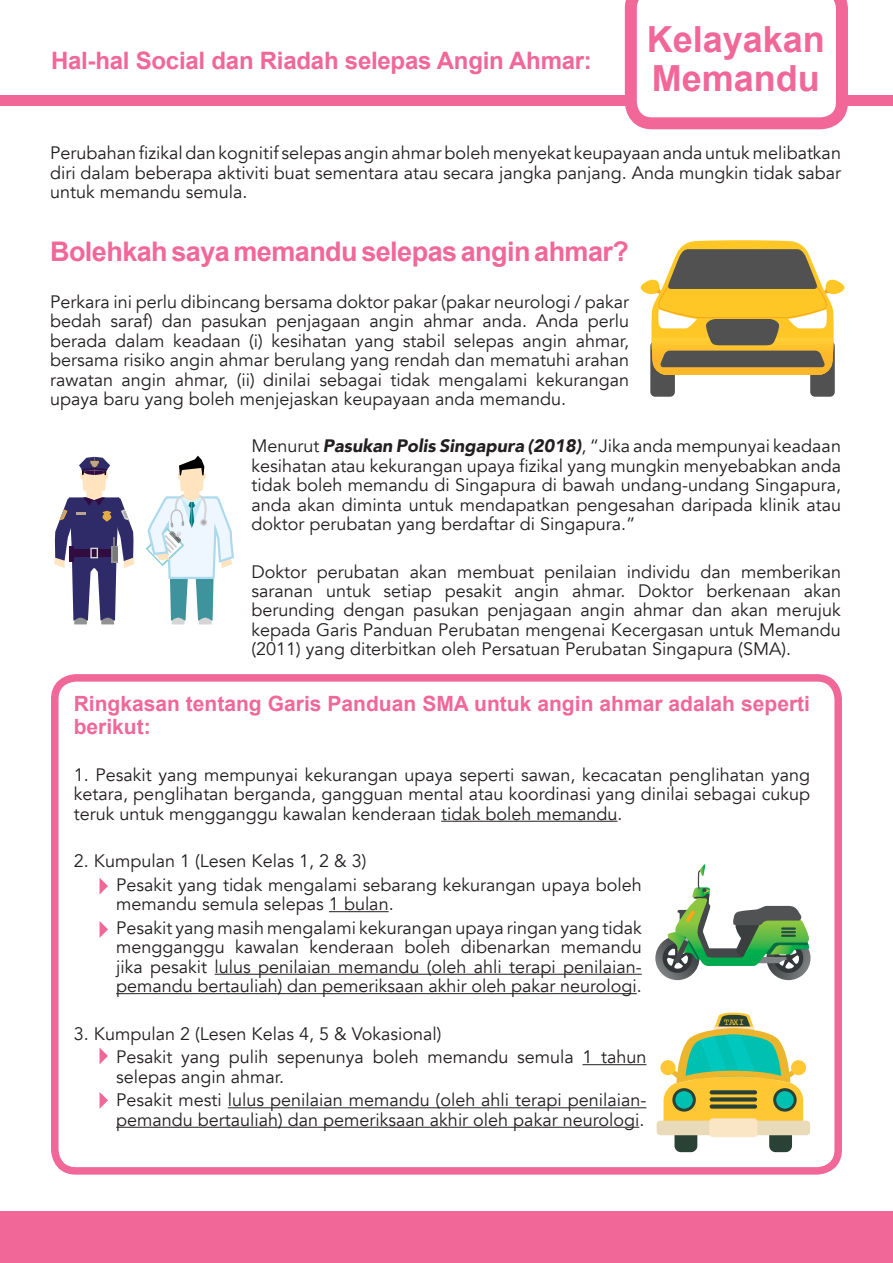
<style>
.page{position:relative;width:893px;height:1263px;background:#fff}
.page>*{position:absolute;margin:0;border:0;box-sizing:border-box;transform-origin:0 0}
.t1{font:700 36px/38.8px "Arial";color:#f06798}
.t2{font:700 27px "Arial";letter-spacing:-.02em;color:#f06798}
.t3{font:700 24px "Arial";letter-spacing:-.01em;color:#f06798}
.t4{font:700 21px/22.6px "Arial";color:#f06798}
.t5{font:18px/19.4px "Avenir";color:#231f20;text-align:justify}
.t6{font:9.3px "Courier";color:#ffc734}
.s1{font-weight:900;font-style:italic}
</style>
<div class="page">
<hr style="left:441px;top:821px;width:176px;height:1px;background:#231f20">
<hr style="left:329px;top:911px;width:60px;height:1px;background:#231f20">
<hr style="left:215px;top:974px;width:427px;height:1px;background:#231f20">
<hr style="left:116px;top:993px;width:521px;height:1px;background:#231f20">
<hr style="left:582px;top:1064px;width:64px;height:1px;background:#231f20">
<hr style="left:228px;top:1107px;width:418px;height:1px;background:#231f20">
<hr style="left:116px;top:1127px;width:523px;height:1px;background:#231f20">
<div style="left:0;top:96px;width:893px;height:10px;background:#f06798"></div>
<svg style="left:625px;top:0;width:223px;height:129px"></svg>
<div style="left:0;top:1212px;width:893px;height:51px;background:#f06798"></div>
<svg style="left:100px;top:878px;width:8px;height:16px"></svg>
<svg style="left:100px;top:921px;width:8px;height:17px"></svg>
<div style="left:810px;top:341px;width:25px;height:56px;background:#515151;border-radius:5px"></div>
<div style="left:650px;top:341px;width:25px;height:56px;background:#515151;border-radius:5px"></div>
<svg style="left:640px;top:240px;width:205px;height:135px"></svg>
<div style="left:51px;top:674px;width:791px;height:501px;border:8px solid #f06798;border-radius:21px"></div>
<img style="left:714px;top:1013px;width:41px;height:15px">
<img style="left:718px;top:1015px;width:32px;height:12px">
<div style="left:674px;top:1118px;width:23px;height:34px;background:#2a4236;border-radius:6px"></div>
<div style="left:769px;top:1118px;width:23px;height:34px;background:#2a4236;border-radius:6px"></div>
<svg style="left:657px;top:1028px;width:153px;height:109px"></svg>
<svg style="left:100px;top:1048px;width:8px;height:16px"></svg>
<svg style="left:100px;top:1092px;width:8px;height:17px"></svg>
<svg style="left:54px;top:457px;width:80px;height:167px"></svg>
<svg style="left:146px;top:456px;width:88px;height:168px"></svg>
<svg style="left:655px;top:864px;width:155px;height:116px"></svg>
<h3 class="t3" style="left:51px;top:44px;width:542px">Hal-hal Social dan Riadah selepas Angin Ahmar:</h3>
<h1 class="t1" style="left:647px;top:21px;width:180px">Kelayakan<br>Memandu</h1>
<p class="t5" style="left:50px;top:144px;width:792px">Perubahan fizikal dan kognitif selepas angin ahmar boleh menyekat keupayaan anda untuk melibatkan diri dalam beberapa aktiviti buat sementara atau secara jangka panjang. Anda mungkin tidak sabar untuk memandu semula.</p>
<h2 class="t2" style="left:50px;top:233px;width:580px">Bolehkah saya memandu selepas angin ahmar?</h2>
<p class="t5" style="left:50px;top:292px;width:581px">Perkara ini perlu dibincang bersama doktor pakar (pakar neurologi / pakar bedah saraf) dan pasukan penjagaan angin ahmar anda. Anda perlu berada dalam keadaan (i) kesihatan yang stabil selepas angin ahmar, bersama risiko angin ahmar berulang yang rendah dan mematuhi arahan rawatan angin ahmar, (ii) dinilai sebagai tidak mengalami kekurangan upaya baru yang boleh menjejaskan keupayaan anda memandu.</p>
<p class="t5" style="left:252px;top:437px;width:591px">Menurut <span class="s1">Pasukan Polis Singapura (2018)</span>, “Jika anda mempunyai keadaan kesihatan atau kekurangan upaya fizikal yang mungkin menyebabkan anda tidak boleh memandu di Singapura di bawah undang-undang Singapura, anda akan diminta untuk mendapatkan pengesahan daripada klinik atau doktor perubatan yang berdaftar di Singapura.”</p>
<p class="t5" style="left:252px;top:562px;width:591px">Doktor perubatan akan membuat penilaian individu dan memberikan saranan untuk setiap pesakit angin ahmar. Doktor berkenaan akan berunding dengan pasukan penjagaan angin ahmar dan akan merujuk kepada Garis Panduan Perubatan mengenai Kecergasan untuk Memandu (2011) yang diterbitkan oleh Persatuan Perubatan Singapura (SMA).</p>
<p class="t4" style="left:74px;top:693px;width:738px">Ringkasan tentang Garis Panduan SMA untuk angin ahmar adalah seperti berikut:</p>
<p class="t5" style="left:74px;top:765px;width:738px">1. Pesakit yang mempunyai kekurangan upaya seperti sawan, kecacatan penglihatan yang ketara, penglihatan berganda, gangguan mental atau koordinasi yang dinilai sebagai cukup teruk untuk mengganggu kawalan kenderaan tidak boleh memandu.</p>
<p class="t5" style="left:116px;top:849px;width:527px;line-height:23.7px;text-indent:-43px">2. Kumpulan 1 (Lesen Kelas 1, 2 &amp; 3)<br>Pesakit yang tidak mengalami sebarang kekurangan upaya boleh</p>
<p class="t5" style="left:116px;top:893px;width:527px;line-height:23.7px">memandu semula selepas 1 bulan.<br>Pesakit yang masih mengalami kekurangan upaya ringan yang tidak</p>
<p class="t5" style="left:116px;top:938px;width:527px">mengganggu kawalan kenderaan boleh dibenarkan memandu jika pesakit lulus penilaian memandu (oleh ahli terapi penilaian&shy;pemandu bertauliah) dan pemeriksaan akhir oleh pakar neurologi.</p>
<p class="t5" style="left:116px;top:1022px;width:532px;line-height:23.7px;text-indent:-43px">3. Kumpulan 2 (Lesen Kelas 4, 5 &amp; Vokasional)<br>Pesakit yang pulih sepenunya boleh memandu semula 1 tahun</p>
<p class="t5" style="left:116px;top:1065px;width:532px;line-height:23.7px">selepas angin ahmar.<br>Pesakit mesti lulus penilaian memandu (oleh ahli terapi penilaian-</p>
<p class="t5" style="left:116px;top:1110px;width:530px">pemandu bertauliah) dan pemeriksaan akhir oleh pakar neurologi.</p>
<p class="t6" style="left:724px;top:1015px;width:22px">TAXI</p>
</div>
